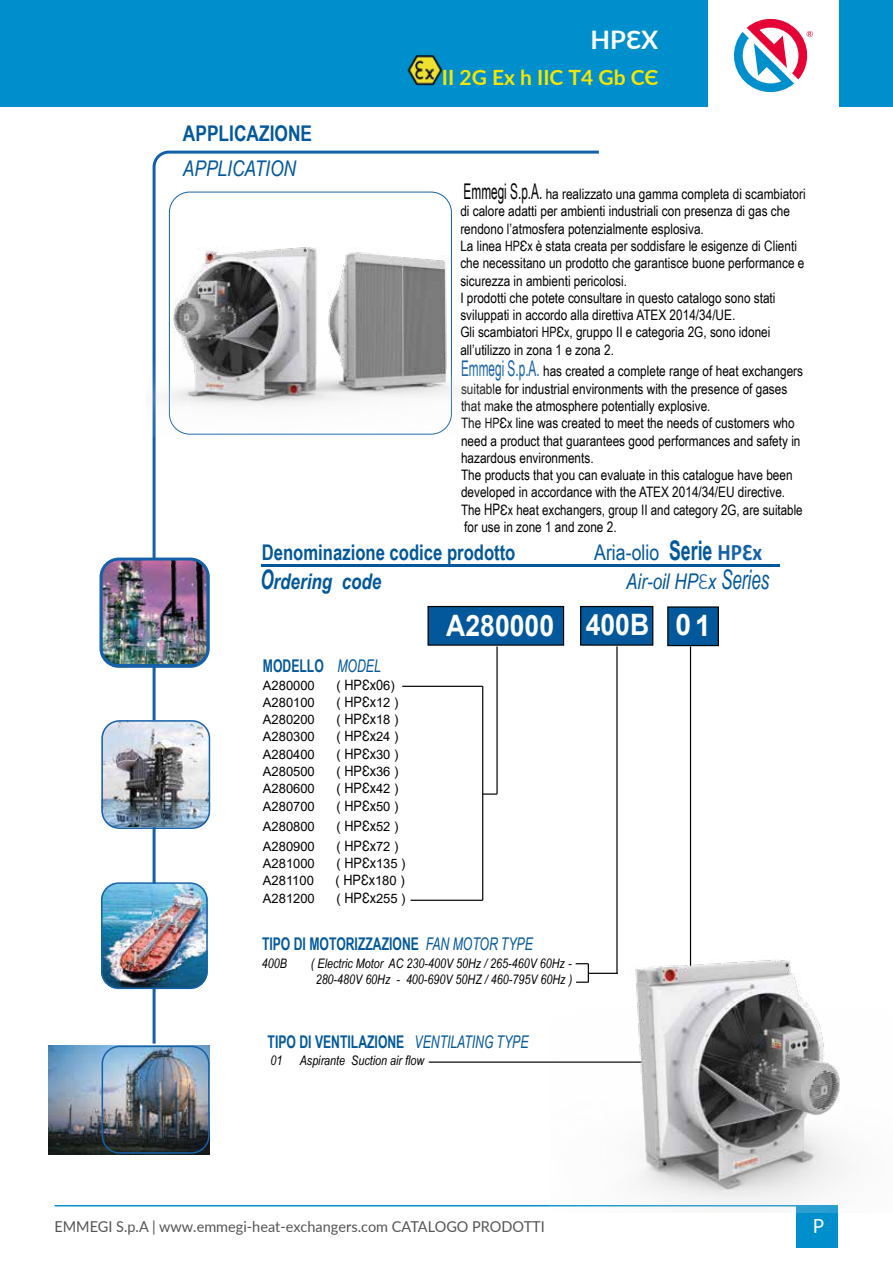
<style>
.page{position:relative;width:893px;height:1263px;background:#fff}
.page>*{position:absolute;margin:0;border:0;box-sizing:border-box;transform-origin:0 0}
.t1{font:700 29.55px "Arial";color:#fff;scale:.9 1}
.t2{font:700 29.55px "Arial";color:#fff;scale:.96 1}
.t3{font:700 25.5px "Lato";color:#fff}
.t4{font:700 21.6px "Arial Narrow";color:#02589a;scale:.94 1}
.t5{font:21.6px "Arial Narrow";color:#02589a}
.t6{font:italic 21.6px "Arial Narrow";color:#02589a;scale:.96 1}
.t7{font:700 21.6px "Arial Narrow";color:#02589a}
.t8{font:italic 700 21.6px "Arial Narrow";color:#02589a;scale:.96 1}
.t9{font:italic 21.6px "Arial Narrow";color:#02589a}
.t10{font:700 21px "Lato";color:#f4e600}
.t11{font:19.5px "Lato";color:#fff}
.t12{font:700 17.55px "Arial Narrow";color:#02589a;scale:.85 1}
.t13{font:15px "Lato";color:#555454}
.t14{font:14.4px/17.2px "Arial Narrow";color:#000}
.t15{font:14.25px "Arial";color:#000;scale:.89 1}
.t16{font:italic 13.05px/15.8px "Arial Narrow";color:#000;text-align:center}
.t17{font:12.9px "Arial";color:#000}
.s1{font-size:21.6px}
.s2{font-size:14.25px}
.s3{font-family:"Arial";font-size:14.25px}
.s4{font-size:21.6px;color:#1561a9}
.s5{font-size:15.9px}
.s6{font-weight:700;font-size:27px}
.s7{font-family:"Calibri";font-weight:700;font-size:23.7px;color:#1561a9}
.s8{font-size:27px}
.s9{font-family:"Calibri";font-weight:300;font-style:normal;font-size:23.7px;color:#1561a9}
.s10{font-weight:400;font-style:italic}
.s11{font-size:12.9px}
</style>
<div class="page">
<hr style="left:55px;top:1205px;width:782px;height:1px;background:#008fcd">
<div style="left:797px;top:1205px;width:41px;height:42px;background:#008fcd"></div>
<div style="left:0;top:0;width:893px;height:107px;background:#008fcd"></div>
<div style="left:708px;top:0;width:131px;height:109px;background:#fff"></div>
<svg style="left:734px;top:18px;width:79px;height:75px"></svg>
<svg style="left:151px;top:150px;width:451px;height:896px"></svg>
<hr style="left:261px;top:564px;width:518px;height:3px;background:#02589a">
<div style="left:581px;top:606px;width:72px;height:39px;background:#02589a"></div>
<div style="left:580px;top:606px;width:73px;height:40px;border:1px solid #000"></div>
<hr style="left:616px;top:646px;width:2px;height:327px;background:#000">
<div style="left:428px;top:606px;width:136px;height:39px;background:#02589a"></div>
<div style="left:427px;top:606px;width:137px;height:40px;border:1px solid #000"></div>
<hr style="left:402px;top:686px;width:81px;height:1px;background:#000">
<hr style="left:411px;top:900px;width:72px;height:1px;background:#000">
<hr style="left:482px;top:686px;width:1px;height:214px;background:#000">
<svg style="left:483px;top:793px;width:14px;height:2px"></svg>
<hr style="left:496px;top:646px;width:2px;height:148px;background:#000">
<img style="left:101px;top:720px;width:109px;height:109px">
<img style="left:101px;top:882px;width:107px;height:107px">
<img style="left:103px;top:558px;width:105px;height:107px">
<div style="left:99px;top:558px;width:111px;height:110px;border:3px solid #1561a9;border-radius:18px"></div>
<img style="left:49px;top:1046px;width:161px;height:109px">
<img style="left:102px;top:1046px;width:108px;height:108px">
<img style="left:407px;top:55px;width:36px;height:31px">
<img style="left:550px;top:930px;width:290px;height:282px">
<img style="left:151px;top:204px;width:345px;height:233px">
<h3 class="t7" style="left:183px;top:117px;width:131px">APPLICAZIONE</h3>
<h3 class="t9" style="left:183px;top:153px;width:115px">APPLICATION</h3>
<h2 class="t3" style="left:591px;top:21px;width:69px">HPԐX</h2>
<h3 class="t10" style="left:442px;top:62px;width:218px">II 2G Ex h IIC T4 Gb CЄ</h3>
<p class="t14" style="left:460px;top:185px;width:347px"><span class="s1">Emmegi S.p.A.</span> ha realizzato una gamma completa di scambiatori di calore adatti per ambienti industriali con presenza di gas che rendono l’atmosfera potenzialmente esplosiva.<br>La linea <span class="s2">HP</span><span class="s3">Ԑ</span><span class="s2">x</span> è stata creata per soddisfare le esigenze di Clienti che necessitano un prodotto che garantisce buone performance e sicurezza in ambienti pericolosi.<br>I prodotti che potete consultare in questo catalogo sono stati sviluppati in accordo alla direttiva ATEX 2014/34/UE.<br>Gli scambiatori <span class="s2">HP</span><span class="s3">Ԑ</span><span class="s2">x</span>, gruppo II e categoria 2G, sono idonei all’utilizzo in zona 1 e zona 2.</p>
<p class="t14" style="left:461px;top:362px;width:344px"><span class="s4">Emmegi S.p.A.</span> has created a complete range of heat exchangers suitable for industrial environments with the presence of gases that make the atmosphere potentially explosive.<br>The <span class="s2">HP</span><span class="s3">Ԑ</span><span class="s2">x</span> line was created to meet the needs of customers who need a product that guarantees good performances and safety in hazardous environments.<br>The products that you can evaluate in this catalogue have been developed in accordance with the ATEX 2014/34/EU directive.<br>The <span class="s5">HP</span><span class="s3">Ԑ</span><span class="s2">x</span> heat exchangers, group II and category 2G, are suitable for use in zone 1 and zone 2.</p>
<h3 class="t4" style="left:262px;top:536px;width:271px">Denominazione codice prodotto</h3>
<h3 class="t5" style="left:594px;top:536px;width:169px">Aria-olio <span class="s6">Serie</span> <span class="s7">HPԐx</span></h3>
<h3 class="t8" style="left:260px;top:565px;width:128px"><span class="s8">O</span>rdering code</h3>
<h3 class="t6" style="left:626px;top:566px;width:151px">Air-oil HP<span class="s9">Ԑ</span>x <span class="s8">Series</span></h3>
<p class="t12" style="left:263px;top:653px;width:140px">MODELLO <span class="s10">MODEL</span></p>
<p class="t17" style="left:263px;top:676px;width:53px">A280000</p>
<p class="t15" style="left:336px;top:675px;width:67px"><span class="s11">(</span> HPԐx0<span class="s11">6)</span></p>
<p class="t17" style="left:263px;top:693px;width:53px">A280100</p>
<p class="t17" style="left:336px;top:693px;width:63px">( <span class="s2">HPԐx</span>12 )</p>
<p class="t17" style="left:263px;top:711px;width:53px">A280200</p>
<p class="t17" style="left:336px;top:711px;width:63px">( <span class="s2">HPԐx</span>18 )</p>
<p class="t17" style="left:263px;top:728px;width:53px">A280300</p>
<p class="t17" style="left:336px;top:728px;width:63px">( <span class="s2">HPԐx</span>24 )</p>
<p class="t17" style="left:263px;top:745px;width:53px">A280400</p>
<p class="t17" style="left:336px;top:745px;width:63px">( <span class="s2">HPԐx</span>30 )</p>
<p class="t17" style="left:263px;top:762px;width:53px">A280500</p>
<p class="t17" style="left:336px;top:762px;width:63px">( <span class="s2">HPԐx</span>36 )</p>
<p class="t17" style="left:263px;top:780px;width:53px">A280600</p>
<p class="t17" style="left:336px;top:780px;width:63px">( <span class="s2">HPԐx</span>42 )</p>
<p class="t17" style="left:263px;top:797px;width:53px">A280700</p>
<p class="t17" style="left:336px;top:797px;width:63px">( <span class="s2">HPԐx</span>50 )</p>
<p class="t17" style="left:263px;top:817px;width:53px">A280800</p>
<p class="t17" style="left:336px;top:817px;width:63px">( <span class="s2">HPԐx</span>52 )</p>
<p class="t17" style="left:263px;top:837px;width:53px">A280900</p>
<p class="t17" style="left:336px;top:837px;width:63px">( <span class="s2">HPԐx</span>72 )</p>
<p class="t17" style="left:263px;top:855px;width:53px">A281000</p>
<p class="t17" style="left:336px;top:855px;width:71px">( <span class="s2">HPԐx</span>135 )</p>
<p class="t17" style="left:263px;top:872px;width:52px">A281100</p>
<p class="t17" style="left:335px;top:872px;width:71px">( <span class="s2">HPԐx</span>180 )</p>
<p class="t17" style="left:263px;top:889px;width:53px">A281200</p>
<p class="t17" style="left:336px;top:889px;width:71px">( <span class="s2">HPԐx</span>255 )</p>
<h1 class="t1" style="left:446px;top:605px;width:227px">A280000 400B</h1>
<p class="t12" style="left:262px;top:930px;width:320px">TIPO DI MOTORIZZAZIONE <span class="s10">FAN MOTOR TYPE</span></p>
<p class="t16" style="left:262px;top:955px;width:27px">400B</p>
<p class="t16" style="left:311px;top:955px;width:263px">( Electric Motor AC 230-400V 50Hz / 265-460V 60Hz -<br>280-480V 60Hz - 400-690V 50HZ / 460-795V 60Hz )</p>
<p class="t12" style="left:268px;top:1029px;width:308px">TIPO DI VENTILAZIONE <span class="s10">VENTILATING TYPE</span></p>
<p class="t16" style="left:271px;top:1053px;width:13px">01</p>
<p class="t16" style="left:300px;top:1053px;width:126px">Aspirante Suction air flow</p>
<h1 class="t2" style="left:675px;top:604px;width:38px">01</h1>
<p class="t13" style="left:54px;top:1216px;width:492px">EMMEGI S.p.A | www.emmegi-heat-exchangers.com CATALOGO PRODOTTI</p>
<h3 class="t11" style="left:813px;top:1212px;width:13px">P</h3>
</div>
